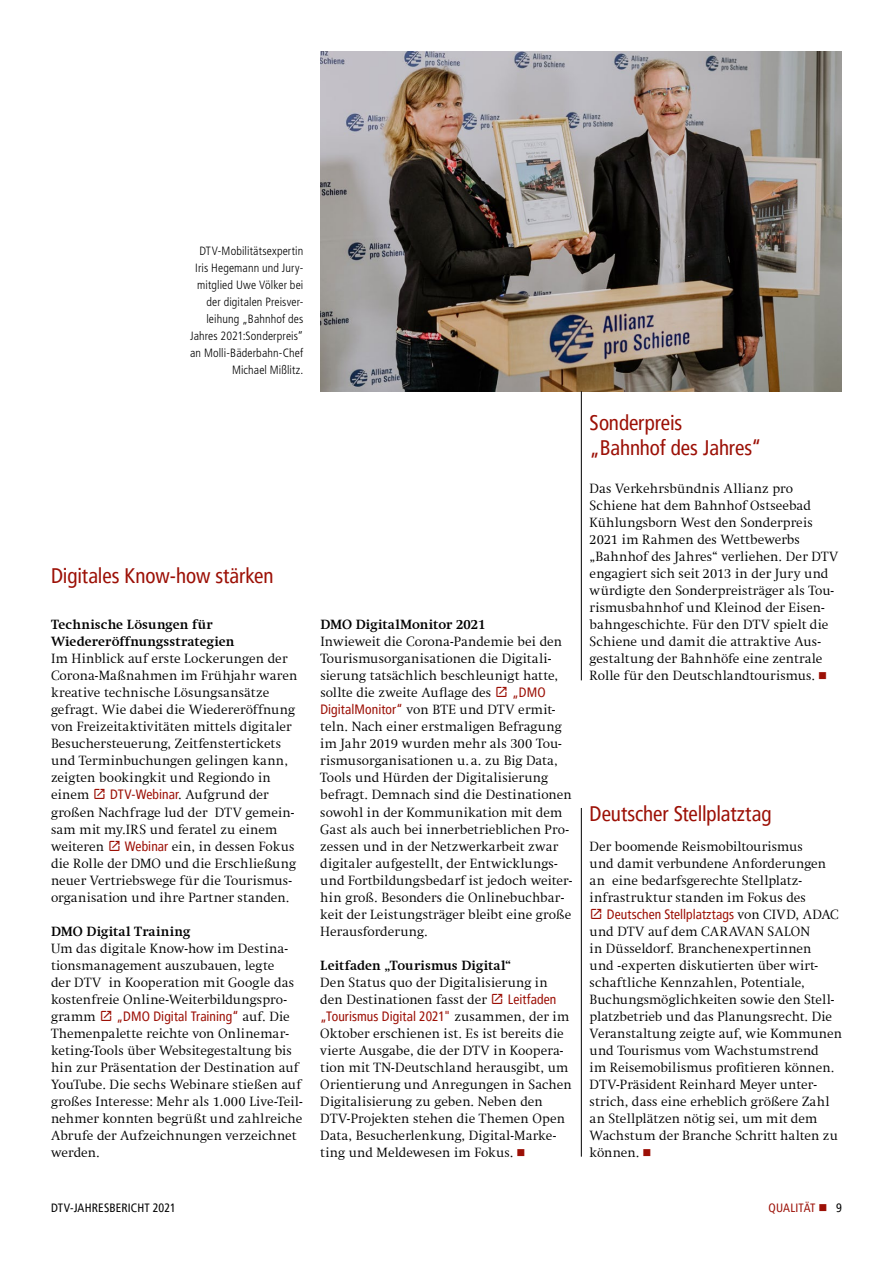
<style>
.page{position:relative;width:893px;height:1263px;background:#fff}
.page>*{position:absolute;margin:0;border:0;box-sizing:border-box;transform-origin:0 0}
.t1{font:condensed 21px/25.5px "Frutiger LT Pro";letter-spacing:-.005em;color:#9c1006}
.t2{font:300 13.5px/17px "Swift Com";letter-spacing:.01em;color:#000}
.t3{font:700 13.5px/17px "Swift Com";letter-spacing:.01em;color:#000}
.t4{font:condensed 13.5px/17px "Frutiger LT Pro";letter-spacing:.005em;color:#9c1006}
.t5{font:300 condensed 12px/17px "Frutiger LT Std";letter-spacing:.01em;color:#000;text-align:right}
.t6{font:condensed 12px "Frutiger LT Pro";letter-spacing:.015em;color:#000}
.t7{font:condensed 12px "Frutiger LT Pro";letter-spacing:.015em;color:#9c1006}
.s1{font-family:"Frutiger LT Pro";font-weight:400;font-stretch:condensed;color:#9c1006}
.s2{font-family:"Swift Com";font-weight:300;font-stretch:normal;color:#000}
.s3{color:#9c1006}
</style>
<div class="page">
<img style="left:320px;top:51px;width:522px;height:340px">
<hr style="left:581px;top:808px;width:1px;height:349px;background:#000">
<hr style="left:581px;top:391px;width:1px;height:289px;background:#000">
<p class="t5" style="left:190px;top:243px;width:115px">DTV-Mobilitätsexpertin<br>Iris Hegemann und Jury&shy;mitglied Uwe Völker bei der digitalen Preisver&shy;leihung „Bahnhof des<br>Jahres 2021:Sonderpreis“ an Molli-Bäderbahn-Chef<br>Michael Mißlitz.</p>
<h1 class="t1" style="left:51px;top:563px;width:224px">Digitales Know-how stärken</h1>
<p class="t3" style="left:51px;top:616px;width:185px">Technische Lösungen für<br>Wiedereröffnungsstrategien</p>
<p class="t2" style="left:51px;top:650px;width:248px">Im Hinblick auf erste Lockerungen der Corona-Maßnahmen im Frühjahr waren kreative technische Lösungsansätze gefragt. Wie dabei die Wiedereröffnung von Freizeitaktivitäten mittels digitaler Besuchersteuerung, Zeitfenstertickets und Terminbuchungen gelingen kann, zeigten bookingkit und Regiondo in einem</p>
<p class="t2" style="left:51px;top:786px;width:245px;text-indent:59px"><span class="s1">DTV-Webinar</span>. Aufgrund der großen Nachfrage lud der DTV gemein&shy;sam mit my.IRS und feratel zu einem weiteren</p>
<p class="t2" style="left:51px;top:837px;width:246px;text-indent:74px"><span class="s1">Webinar</span> ein, in dessen Fokus die Rolle der DMO und die Erschließung neuer Vertriebswege für die Tourismus&shy;organisation und ihre Partner standen.</p>
<p class="t3" style="left:51px;top:922px;width:141px">DMO Digital Training</p>
<p class="t2" style="left:51px;top:940px;width:245px">Um das digitale Know-how im Destina&shy;tionsmanagement auszubauen, legte der DTV in Kooperation mit Google das kostenfreie Online-Weiterbildungspro&shy;gramm</p>
<p class="t4" style="left:117px;top:1007px;width:175px">„DMO Digital Training“ <span class="s2">auf. Die</span></p>
<p class="t2" style="left:51px;top:1025px;width:253px">Themenpalette reichte von Onlinemar&shy;keting-Tools über Websitegestaltung bis hin zur Präsentation der Destination auf YouTube. Die sechs Webinare stießen auf großes Interesse: Mehr als 1.000 Live-Teil&shy;nehmer konnten begrüßt und zahlreiche Abrufe der Aufzeichnungen verzeichnet werden.</p>
<p class="t3" style="left:320px;top:616px;width:166px">DMO DigitalMonitor 2021</p>
<p class="t2" style="left:320px;top:633px;width:243px">Inwieweit die Corona-Pandemie bei den Tourismusorganisationen die Digitali&shy;sierung tatsächlich beschleunigt hatte, sollte die zweite Auflage des</p>
<p class="t4" style="left:512px;top:684px;width:35px">„DMO</p>
<p class="t2" style="left:320px;top:701px;width:254px"><span class="s1">DigitalMonitor“</span> von BTE und DTV ermit&shy;teln. Nach einer erstmaligen Befragung im Jahr 2019 wurden mehr als 300 Tou&shy;rismusorganisationen u.a. zu Big Data, Tools und Hürden der Digitalisierung befragt. Demnach sind die Destinationen sowohl in der Kommunikation mit dem Gast als auch bei innerbetrieblichen Pro&shy;zessen und in der Netzwerkarbeit zwar digitaler aufgestellt, der Entwicklungs&shy;und Fortbildungsbedarf ist jedoch weiter&shy;hin groß. Besonders die Onlinebuchbar&shy;keit der Leistungsträger bleibt eine große Herausforderung.</p>
<p class="t3" style="left:320px;top:956px;width:192px">Leitfaden „Tourismus Digital“</p>
<p class="t2" style="left:320px;top:974px;width:229px">Den Status quo der Digitalisierung in den Destinationen fasst der</p>
<p class="t4" style="left:320px;top:990px;width:250px;text-indent:187px">Leitfaden „Tourismus Digital 2021" <span class="s2">zusammen, der im</span></p>
<p class="t2" style="left:320px;top:1025px;width:253px">Oktober erschienen ist. Es ist bereits die vierte Ausgabe, die der DTV in Koopera&shy;tion mit TN-Deutschland herausgibt, um Orientierung und Anregungen in Sachen Digitalisierung zu geben. Neben den DTV-Projekten stehen die Themen Open Data, Besucherlenkung, Digital-Marke&shy;ting und Meldewesen im Fokus. <span class="s3">■</span></p>
<h1 class="t1" style="left:590px;top:410px;width:174px">Sonderpreis „Bahnhof des Jahres“</h1>
<p class="t2" style="left:590px;top:480px;width:250px">Das Verkehrsbündnis Allianz pro Schiene hat dem Bahnhof Ostseebad Kühlungsborn West den Sonderpreis 2021 im Rahmen des Wettbewerbs „Bahnhof des Jahres“ verliehen. Der DTV engagiert sich seit 2013 in der Jury und würdigte den Sonderpreisträger als Tou&shy;rismusbahnhof und Kleinod der Eisen&shy;bahngeschichte. Für den DTV spielt die Schiene und damit die attraktive Aus&shy;gestaltung der Bahnhöfe eine zentrale Rolle für den Deutschlandtourismus. <span class="s3">■</span></p>
<h1 class="t1" style="left:590px;top:801px;width:183px">Deutscher Stellplatztag</h1>
<p class="t2" style="left:590px;top:837px;width:238px">Der boomende Reismobiltourismus und damit verbundene Anforderungen an eine bedarfsgerechte Stellplatz&shy;infrastruktur standen im Fokus des</p>
<p class="t4" style="left:607px;top:905px;width:233px">Deutschen Stellplatztags <span class="s2">von CIVD, ADAC</span></p>
<p class="t2" style="left:590px;top:922px;width:254px">und DTV auf dem CARAVAN SALON<br>in Düsseldorf. Branchenexpertinnen<br>und -experten diskutierten über wirt&shy;schaftliche Kennzahlen, Potentiale, Buchungsmöglichkeiten sowie den Stell&shy;platzbetrieb und das Planungsrecht. Die Veranstaltung zeigte auf, wie Kommunen und Tourismus vom Wachstumstrend<br>im Reisemobilismus profitieren können.<br>DTV-Präsident Reinhard Meyer unter&shy;strich, dass eine erheblich größere Zahl an Stellplätzen nötig sei, um mit dem Wachstum der Branche Schritt halten zu können. <span class="s3">■</span></p>
<p class="t7" style="left:768px;top:1201px;width:60px">QUALITÄT ■</p>
<p class="t6" style="left:51px;top:1201px;width:126px">DTV-JAHRESBERICHT 2021</p>
<p class="t6" style="left:836px;top:1201px;width:7px">9</p>
</div>
